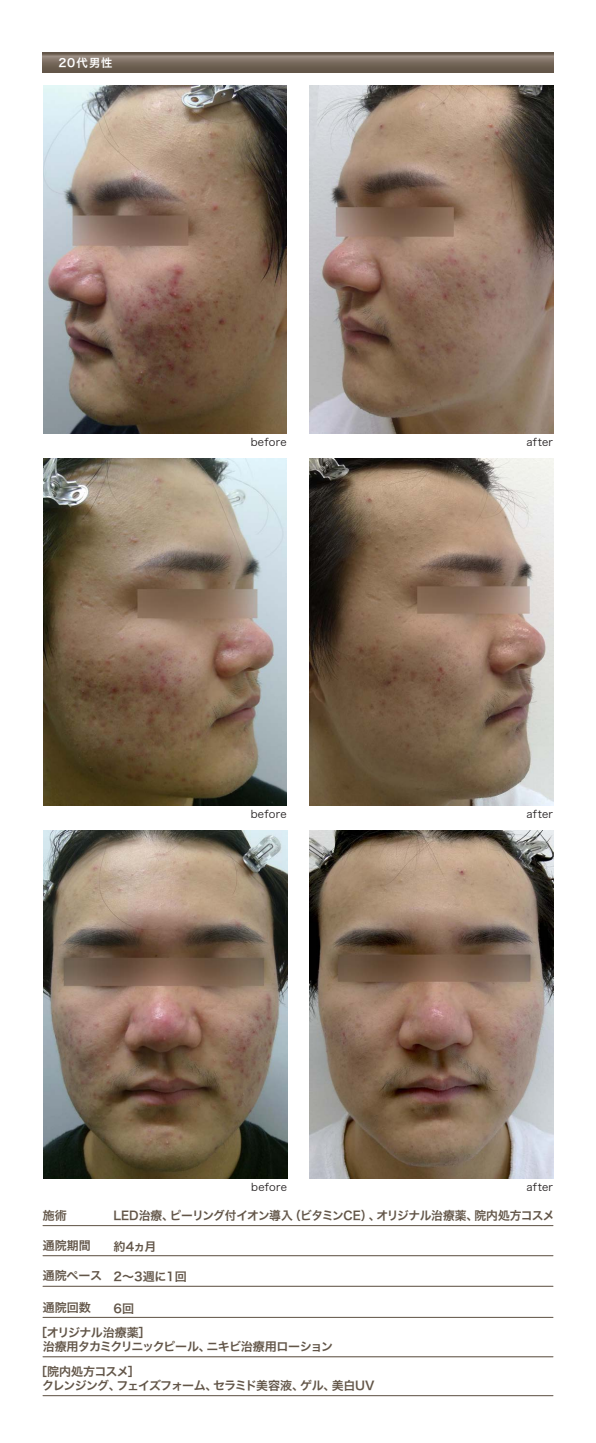
<style>
.page{position:relative;width:596px;height:1443px;background:#fff}
.page>*{position:absolute;margin:0;border:0;box-sizing:border-box;transform-origin:0 0}
.t1{font:12px/24.4px "Hira Kaku Pro W6";letter-spacing:-.04em;color:#625548}
.t2{font:12px "Hira Kaku Pro W6";letter-spacing:-.07em;color:#625548}
.t3{font:12px "Hira Kaku Pro W6";letter-spacing:-.015em;color:#625548}
.t4{font:11.3px "Hira Kaku Pro W6";letter-spacing:.085em;color:#fff}
.t5{font:10.6px "Hira Kaku Pro W3";letter-spacing:.025em;color:#231f20}
</style>
<div class="page">
<div style="left:43px;top:53px;width:509px;height:20px;background:linear-gradient(to bottom,#998b80,#5f5244)"></div>
<img style="left:309px;top:86px;width:244px;height:347px">
<img style="left:43px;top:86px;width:244px;height:347px">
<img style="left:309px;top:458px;width:244px;height:348px">
<img style="left:43px;top:458px;width:244px;height:348px">
<hr style="left:43px;top:1225px;width:510px;height:1px;background:#625548">
<hr style="left:43px;top:1255px;width:510px;height:1px;background:#625548">
<hr style="left:43px;top:1285px;width:510px;height:1px;background:#625548">
<hr style="left:43px;top:1317px;width:510px;height:1px;background:#625548">
<hr style="left:43px;top:1356px;width:510px;height:1px;background:#625548">
<hr style="left:43px;top:1395px;width:510px;height:1px;background:#625548">
<img style="left:309px;top:830px;width:244px;height:349px">
<img style="left:43px;top:830px;width:244px;height:349px">
<p class="t4" style="left:58px;top:53px;width:56px">20代男性</p>
<p class="t5" style="left:250px;top:432px;width:37px">before</p>
<p class="t5" style="left:526px;top:432px;width:28px">after</p>
<p class="t5" style="left:250px;top:804px;width:37px">before</p>
<p class="t5" style="left:526px;top:804px;width:28px">after</p>
<p class="t5" style="left:251px;top:1177px;width:37px">before</p>
<p class="t5" style="left:526px;top:1177px;width:28px">after</p>
<p class="t1" style="left:43px;top:1202px;width:25px">施術</p>
<p class="t1" style="left:114px;top:1202px;width:442px">LED治療、ピーリング付イオン導入（ビタミンCE）、オリジナル治療薬、院内処方コスメ</p>
<p class="t1" style="left:43px;top:1232px;width:50px">通院期間</p>
<p class="t1" style="left:114px;top:1233px;width:44px">約4ヵ月</p>
<p class="t3" style="left:43px;top:1266px;width:145px">通院ペース 2～3週に1回</p>
<p class="t1" style="left:43px;top:1294px;width:49px">通院回数</p>
<p class="t1" style="left:35px;top:1295px;width:117px;text-indent:78px">6回<br>［オリジナル治療薬］</p>
<p class="t1" style="left:35px;top:1333px;width:299px;line-height:24.8px;text-indent:7px">治療用タカミクリニックピール、ニキビ治療用ローション［院内処方コスメ］</p>
<p class="t2" style="left:42px;top:1374px;width:333px">クレンジング、フェイズフォーム、セラミド美容液、ゲル、美白UV</p>
</div>
